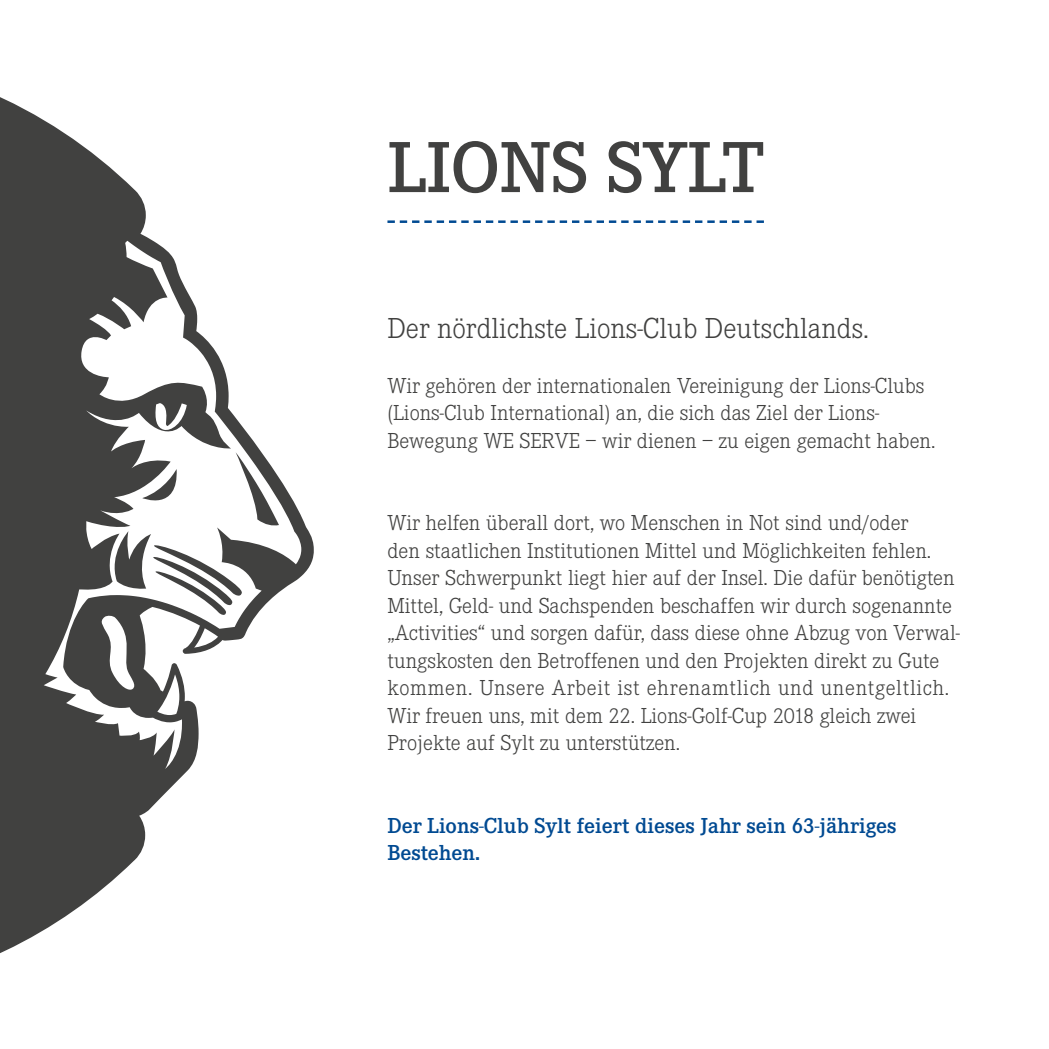
<style>
.page{position:relative;width:1049px;height:1049px;background:#fff}
.page>*{position:absolute;margin:0;border:0;box-sizing:border-box;transform-origin:0 0}
.Head{font:600 75px "Corporate E";color:#414140}
.Copy{font:300 30px "Corporate E";color:#414140}
.Copy-2{font:300 22.5px/27.5px "Corporate E";color:#414140}
.Copy-3{font:600 22.5px/27.5px "Corporate E";color:#004a92}
</style>
<div class="page">
<svg style="left:387px;top:220px;width:377px;height:3px"></svg>
<svg style="left:0;top:97px;width:314px;height:856px"></svg>
<p class="Head" style="left:387px;top:126px;width:378px">LIONS SYLT</p>
<p class="Copy" style="left:387px;top:312px;width:483px">Der nördlichste Lions-Club Deutschlands.</p>
<p class="Copy-2" style="left:387px;top:372px;width:538px">Wir gehören der internationalen Vereinigung der Lions-Clubs</p>
<p class="Copy-2" style="left:387px;top:399px;width:493px">(Lions-Club International) an, die sich das Ziel der Lions-</p>
<p class="Copy-2" style="left:387px;top:427px;width:549px">Bewegung WE SERVE – wir dienen – zu eigen gemacht haben.</p>
<p class="Copy-2" style="left:387px;top:509px;width:574px">Wir helfen überall dort, wo Menschen in Not sind und/oder<br>den staatlichen Institutionen Mittel und Möglichkeiten fehlen.<br>Unser Schwerpunkt liegt hier auf der Insel. Die dafür benötigten Mittel, Geld- und Sachspenden beschaffen wir durch sogenannte „Activities“ und sorgen dafür, dass diese ohne Abzug von Verwal&shy;tungskosten den Betroffenen und den Projekten direkt zu Gute kommen. Unsere Arbeit ist ehrenamtlich und unentgeltlich.</p>
<p class="Copy-2" style="left:387px;top:702px;width:530px">Wir freuen uns, mit dem 22. Lions-Golf-Cup 2018 gleich zwei<br>Projekte auf Sylt zu unterstützen.</p>
<p class="Copy-3" style="left:387px;top:812px;width:510px">Der Lions-Club Sylt feiert dieses Jahr sein 63-jähriges<br>Bestehen.</p>
</div>
